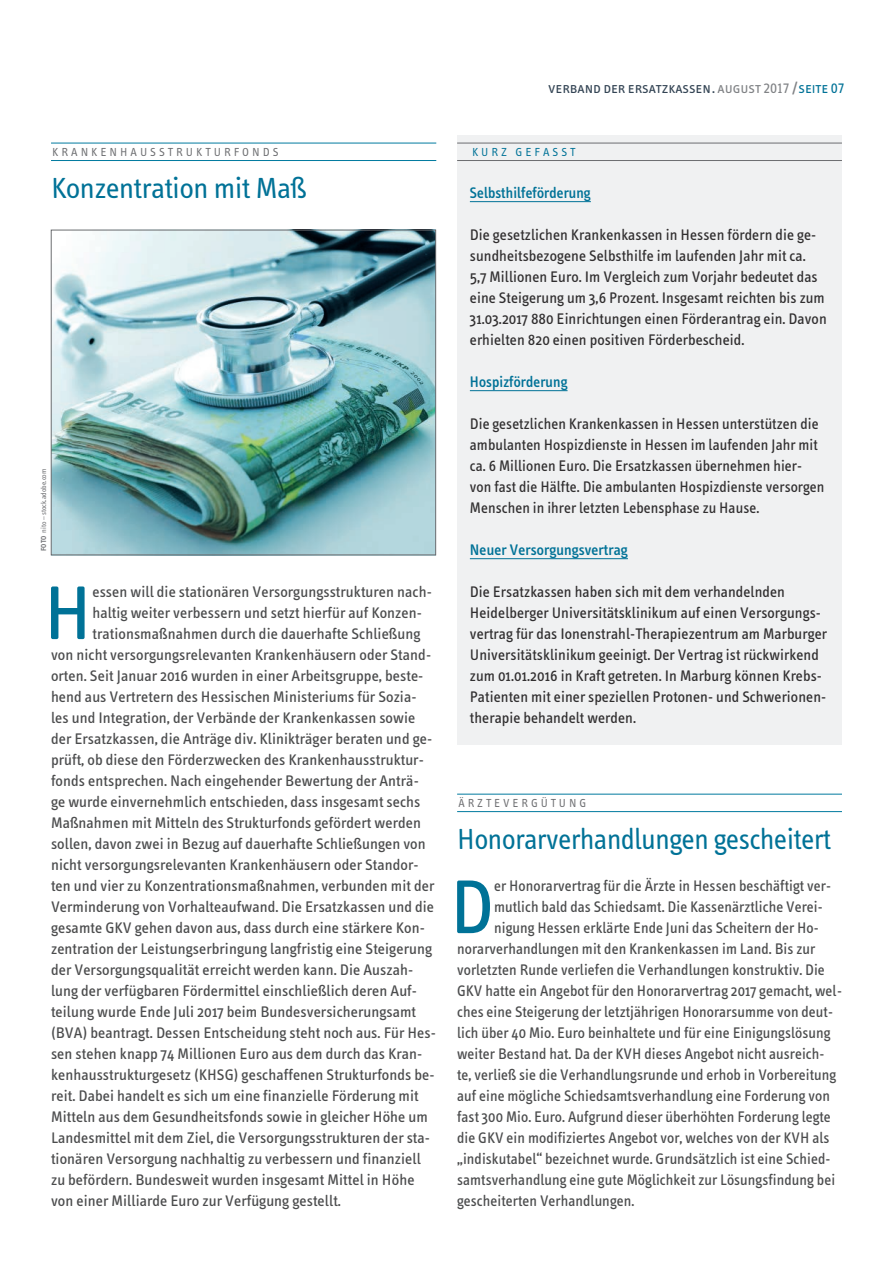
<style>
.page{position:relative;width:893px;height:1263px;background:#fff}
.page>*{position:absolute;margin:0;border:0;box-sizing:border-box;transform-origin:0 0}
.t1{font:78.15px "Info Text";color:#007297}
.t2{font:30px "Info Text";letter-spacing:-.015em;color:#007297}
.t3{font:15.75px "Info Text";letter-spacing:.005em;color:#4b4c4d}
.t4{font:15.75px/21px "Info Text";letter-spacing:.005em;color:#312f30}
.t5{font:500 15.75px "Info Text";color:#007297}
.t6{font:15.75px "Info Text Normal Caps";color:#334454}
.t7{font:12px "Info Text";letter-spacing:.25em;color:#6c6d70}
.t8{font:12px "Info Text";letter-spacing:.25em;color:#007297}
.t9{font:7.5px "Info Text";color:#6c6d70}
.s1{font-weight:600}
.s2{color:#808285}
.s3{font-family:"Info Text Semi Bold Caps";color:#808285}
.s4{color:#007297}
</style>
<div class="page">
<div style="left:457px;top:135px;width:385px;height:609px;background:#f0f1f2"></div>
<hr style="left:470px;top:201px;width:121px;height:1px;background:#007297">
<hr style="left:470px;top:390px;width:98px;height:1px;background:#007297">
<hr style="left:470px;top:558px;width:158px;height:1px;background:#007297">
<hr style="left:457px;top:143px;width:385px;height:1px;background:#6c6d70">
<hr style="left:457px;top:160px;width:385px;height:1px;background:#6c6d70">
<hr style="left:51px;top:143px;width:385px;height:1px;background:#007a9f">
<hr style="left:51px;top:160px;width:385px;height:1px;background:#007a9f">
<img style="left:53px;top:232px;width:381px;height:321px">
<div style="left:51px;top:230px;width:385px;height:325px;border:1px solid #6c6d70"></div>
<hr style="left:457px;top:794px;width:416px;height:1px;background:#007a9f">
<hr style="left:457px;top:811px;width:416px;height:1px;background:#007a9f">
<div style="left:842px;top:786px;width:45px;height:42px;background:#fff"></div>
<p class="t7" style="left:52px;top:145px;width:228px">KRANKENHAUSSTRUKTURFONDS</p>
<h2 class="t2" style="left:51px;top:171px;width:257px">Konzentration mit Maß</h2>
<p class="t9" style="left:39px;top:551px;width:84px;rotate:-90deg"><span class="s1">FOTO</span> nito – stock.adobe.com</p>
<h1 class="t1" style="left:44px;top:569px;width:50px">H</h1>
<p class="t3" style="left:92px;top:583px;width:341px">essen will die stationären Versorgungsstrukturen nach-</p>
<p class="t3" style="left:92px;top:604px;width:331px">haltig weiter verbessern und setzt hierfür auf Konzen-</p>
<p class="t3" style="left:92px;top:625px;width:329px">trationsmaßnahmen durch die dauerhafte Schließung</p>
<p class="t3" style="left:51px;top:646px;width:382px">von nicht versorgungsrelevanten Krankenhäusern oder Stand-</p>
<p class="t3" style="left:51px;top:667px;width:374px">orten. Seit Januar 2016 wurden in einer Arbeitsgruppe, beste-</p>
<p class="t3" style="left:51px;top:688px;width:367px">hend aus Vertretern des Hessischen Ministeriums für Sozia-</p>
<p class="t3" style="left:51px;top:709px;width:366px">les und Integration, der Verbände der Krankenkassen sowie</p>
<p class="t3" style="left:51px;top:730px;width:383px">der Ersatzkassen, die Anträge div. Klinikträger beraten und ge-</p>
<p class="t3" style="left:51px;top:751px;width:374px">prüft, ob diese den Förderzwecken des Krankenhausstruktur-</p>
<p class="t3" style="left:51px;top:772px;width:369px">fonds entsprechen. Nach eingehender Bewertung der Anträ-</p>
<p class="t3" style="left:51px;top:793px;width:371px">ge wurde einvernehmlich entschieden, dass insgesamt sechs</p>
<p class="t3" style="left:51px;top:814px;width:372px">Maßnahmen mit Mitteln des Strukturfonds gefördert werden</p>
<p class="t3" style="left:51px;top:835px;width:376px">sollen, davon zwei in Bezug auf dauerhafte Schließungen von</p>
<p class="t3" style="left:51px;top:856px;width:369px">nicht versorgungsrelevanten Krankenhäusern oder Standor-</p>
<p class="t3" style="left:51px;top:877px;width:385px">ten und vier zu Konzentrationsmaßnahmen, verbunden mit der</p>
<p class="t3" style="left:51px;top:898px;width:385px">Verminderung von Vorhalteaufwand. Die Ersatzkassen und die</p>
<p class="t3" style="left:51px;top:919px;width:375px">gesamte GKV gehen davon aus, dass durch eine stärkere Kon-</p>
<p class="t3" style="left:51px;top:940px;width:382px">zentration der Leistungserbringung langfristig eine Steigerung</p>
<p class="t3" style="left:51px;top:961px;width:364px">der Versorgungsqualität erreicht werden kann. Die Auszah-</p>
<p class="t3" style="left:51px;top:982px;width:368px">lung der verfügbaren Fördermittel einschließlich deren Auf-</p>
<p class="t3" style="left:51px;top:1003px;width:367px">teilung wurde Ende Juli 2017 beim Bundesversicherungsamt</p>
<p class="t3" style="left:51px;top:1024px;width:386px">(BVA) beantragt. Dessen Entscheidung steht noch aus. Für Hes-</p>
<p class="t3" style="left:51px;top:1045px;width:373px">sen stehen knapp 74 Millionen Euro aus dem durch das Kran-</p>
<p class="t3" style="left:51px;top:1066px;width:385px">kenhausstrukturgesetz (KHSG) geschaffenen Strukturfonds be-</p>
<p class="t3" style="left:51px;top:1087px;width:369px">reit. Dabei handelt es sich um eine finanzielle Förderung mit</p>
<p class="t3" style="left:51px;top:1108px;width:378px">Mitteln aus dem Gesundheitsfonds sowie in gleicher Höhe um</p>
<p class="t3" style="left:51px;top:1129px;width:381px">Landesmittel mit dem Ziel, die Versorgungsstrukturen der sta-</p>
<p class="t3" style="left:51px;top:1150px;width:371px">tionären Versorgung nachhaltig zu verbessern und finanziell</p>
<p class="t3" style="left:51px;top:1171px;width:365px">zu befördern. Bundesweit wurden insgesamt Mittel in Höhe</p>
<p class="t3" style="left:51px;top:1192px;width:291px">von einer Milliarde Euro zur Verfügung gestellt.</p>
<p class="t6" style="left:548px;top:79px;width:298px">verband der ersatzkassen. <span class="s2">august 2017</span> <span class="s3">/</span><span class="s4">seite 07</span></p>
<p class="t8" style="left:472px;top:145px;width:105px">KURZ GEFASST</p>
<p class="t5" style="left:470px;top:184px;width:123px">Selbsthilfeförderung</p>
<p class="t4" style="left:470px;top:224px;width:358px">Die gesetzlichen Krankenkassen in Hessen fördern die ge&shy;sundheitsbezogene Selbsthilfe im laufenden Jahr mit ca.<br>5,7 Millionen Euro. Im Vergleich zum Vorjahr bedeutet das eine Steigerung um 3,6 Prozent. Insgesamt reichten bis zum 31.03.2017 880 Einrichtungen einen Förderantrag ein. Davon erhielten 820 einen positiven Förderbescheid.</p>
<p class="t5" style="left:470px;top:373px;width:99px">Hospizförderung</p>
<p class="t4" style="left:470px;top:413px;width:356px">Die gesetzlichen Krankenkassen in Hessen unterstützen die ambulanten Hospizdienste in Hessen im laufenden Jahr mit ca. 6 Millionen Euro. Die Ersatzkassen übernehmen hier&shy;von fast die Hälfte. Die ambulanten Hospizdienste versorgen Menschen in ihrer letzten Lebensphase zu Hause.</p>
<p class="t5" style="left:470px;top:541px;width:160px">Neuer Versorgungsvertrag</p>
<p class="t4" style="left:470px;top:581px;width:359px">Die Ersatzkassen haben sich mit dem verhandelnden Heidelberger Universitätsklinikum auf einen Versorgungs&shy;vertrag für das Ionenstrahl-Therapiezentrum am Marburger Universitätsklinikum geeinigt. Der Vertrag ist rückwirkend zum 01.01.2016 in Kraft getreten. In Marburg können Krebs-Patienten mit einer speziellen Protonen- und Schwerionen&shy;therapie behandelt werden.</p>
<p class="t7" style="left:458px;top:796px;width:129px">ÄRZTEVERGÜTUNG</p>
<h2 class="t2" style="left:457px;top:822px;width:376px">Honorarverhandlungen gescheitert</h2>
<h1 class="t1" style="left:450px;top:863px;width:45px">D</h1>
<p class="t3" style="left:494px;top:877px;width:338px">er Honorarvertrag für die Ärzte in Hessen beschäftigt ver-</p>
<p class="t3" style="left:494px;top:898px;width:330px">mutlich bald das Schiedsamt. Die Kassenärztliche Verei-</p>
<p class="t3" style="left:494px;top:919px;width:326px">nigung Hessen erklärte Ende Juni das Scheitern der Ho-</p>
<p class="t3" style="left:457px;top:940px;width:360px">norarverhandlungen mit den Krankenkassen im Land. Bis zur</p>
<p class="t3" style="left:457px;top:961px;width:369px">vorletzten Runde verliefen die Verhandlungen konstruktiv. Die</p>
<p class="t3" style="left:457px;top:982px;width:386px">GKV hatte ein Angebot für den Honorarvertrag 2017 gemacht, wel-</p>
<p class="t3" style="left:457px;top:1003px;width:377px">ches eine Steigerung der letztjährigen Honorarsumme von deut-</p>
<p class="t3" style="left:457px;top:1024px;width:375px">lich über 40 Mio. Euro beinhaltete und für eine Einigungslösung</p>
<p class="t3" style="left:457px;top:1045px;width:369px">weiter Bestand hat. Da der KVH dieses Angebot nicht ausreich-</p>
<p class="t3" style="left:457px;top:1066px;width:381px">te, verließ sie die Verhandlungsrunde und erhob in Vorbereitung</p>
<p class="t3" style="left:457px;top:1087px;width:374px">auf eine mögliche Schiedsamtsverhandlung eine Forderung von</p>
<p class="t3" style="left:457px;top:1108px;width:375px">fast 300 Mio. Euro. Aufgrund dieser überhöhten Forderung legte</p>
<p class="t3" style="left:457px;top:1129px;width:374px">die GKV ein modifiziertes Angebot vor, welches von der KVH als</p>
<p class="t3" style="left:457px;top:1150px;width:375px">„indiskutabel“ bezeichnet wurde. Grundsätzlich ist eine Schied-</p>
<p class="t3" style="left:457px;top:1171px;width:380px">samtsverhandlung eine gute Möglichkeit zur Lösungsfindung bei</p>
<p class="t3" style="left:457px;top:1192px;width:179px">gescheiterten Verhandlungen.</p>
</div>
